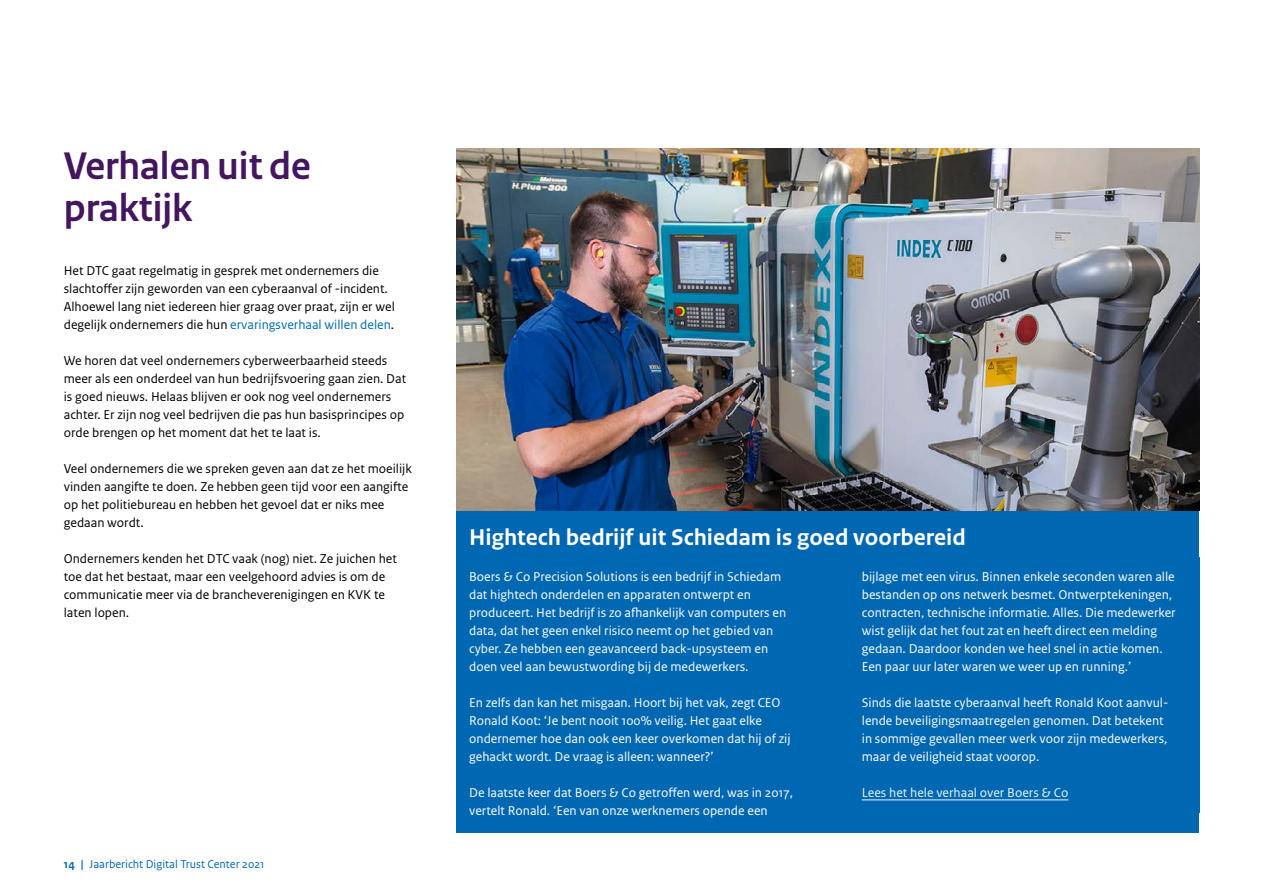
<style>
.page{position:relative;width:1263px;height:893px;background:#fff}
.page>*{position:absolute;margin:0;border:0;box-sizing:border-box;transform-origin:0 0}
.H2_RO_Kop{font:700 40.5px/42px "Rijksoverheid Sans Heading";color:#44165d}
.P_RO_Kader_Kop{font:700 24px "Rijksoverheid Sans Text";color:#fff}
.P_RO_Kader_Broodteks{font:13.5px/18px "Rijksoverheid Sans Text";color:#fff}
.P_RO_Broodtekst_Sans{font:13.5px/18px "Rijksoverheid Sans Text";color:#000}
.P_RO_Kader_Broodteks-2{font:13.5px "Rijksoverheid Sans Text";color:#eaf5f3}
.t1{font:12px "Rijksoverheid Sans Text";color:#0068b3}
.s1{color:#0068b3}
.s2{font-weight:700}
</style>
<div class="page">
<div style="left:456px;top:509px;width:743px;height:323px;background:#0068b3"></div>
<img style="left:456px;top:149px;width:743px;height:361px">
<hr style="left:862px;top:800px;width:206px;height:1px;background:#eaf5f3">
<h2 class="H2_RO_Kop" style="left:64px;top:146px;width:249px">Verhalen uit de praktijk</h2>
<p class="P_RO_Broodtekst_Sans" style="left:64px;top:262px;width:333px">Het DTC gaat regelmatig in gesprek met ondernemers die slachtoffer zijn geworden van een cyberaanval of -incident.<br>Alhoewel lang niet iedereen hier graag over praat, zijn er wel degelijk ondernemers die hun <span class="s1">ervaringsverhaal willen delen</span>.</p>
<p class="P_RO_Broodtekst_Sans" style="left:64px;top:352px;width:344px">We horen dat veel ondernemers cyberweerbaarheid steeds meer als een onderdeel van hun bedrijfsvoering gaan zien. Dat is goed nieuws. Helaas blijven er ook nog veel ondernemers achter. Er zijn nog veel bedrijven die pas hun basisprincipes op orde brengen op het moment dat het te laat is.</p>
<p class="P_RO_Broodtekst_Sans" style="left:64px;top:460px;width:350px">Veel ondernemers die we spreken geven aan dat ze het moeilijk vinden aangifte te doen. Ze hebben geen tijd voor een aangifte op het politiebureau en hebben het gevoel dat er niks mee gedaan wordt.</p>
<p class="P_RO_Broodtekst_Sans" style="left:64px;top:550px;width:335px">Ondernemers kenden het DTC vaak (nog) niet. Ze juichen het toe dat het bestaat, maar een veelgehoord advies is om de communicatie meer via de brancheverenigingen en KVK te laten lopen.</p>
<p class="t1" style="left:64px;top:857px;width:202px"><span class="s2">14 |</span> Jaarbericht Digital Trust Center 2021</p>
<p class="P_RO_Kader_Kop" style="left:469px;top:523px;width:498px">Hightech bedrijf uit Schiedam is goed voorbereid</p>
<p class="P_RO_Kader_Broodteks" style="left:469px;top:568px;width:319px">Boers &amp; Co Precision Solutions is een bedrijf in Schiedam dat hightech onderdelen en apparaten ontwerpt en produceert. Het bedrijf is zo afhankelijk van computers en data, dat het geen enkel risico neemt op het gebied van cyber. Ze hebben een geavanceerd back-upsysteem en doen veel aan bewustwording bij de medewerkers.</p>
<p class="P_RO_Kader_Broodteks" style="left:469px;top:694px;width:323px">En zelfs dan kan het misgaan. Hoort bij het vak, zegt CEO Ronald Koot: ‘Je bent nooit 100% veilig. Het gaat elke ondernemer hoe dan ook een keer overkomen dat hij of zij gehackt wordt. De vraag is alleen: wanneer?’</p>
<p class="P_RO_Kader_Broodteks" style="left:469px;top:784px;width:325px">De laatste keer dat Boers &amp; Co getroffen werd, was in 2017, vertelt Ronald. ‘Een van onze werknemers opende een</p>
<p class="P_RO_Kader_Broodteks" style="left:862px;top:568px;width:315px">bijlage met een virus. Binnen enkele seconden waren alle bestanden op ons netwerk besmet. Ontwerptekeningen, contracten, technische informatie. Alles. Die medewerker wist gelijk dat het fout zat en heeft direct een melding gedaan. Daardoor konden we heel snel in actie komen.<br>Een paar uur later waren we weer up en running.’</p>
<p class="P_RO_Kader_Broodteks" style="left:862px;top:694px;width:308px">Sinds die laatste cyberaanval heeft Ronald Koot aanvul&shy;lende beveiligingsmaatregelen genomen. Dat betekent in sommige gevallen meer werk voor zijn medewerkers, maar de veiligheid staat voorop.</p>
<p class="P_RO_Kader_Broodteks-2" style="left:862px;top:785px;width:208px">Lees het hele verhaal over Boers &amp; Co</p>
</div>
